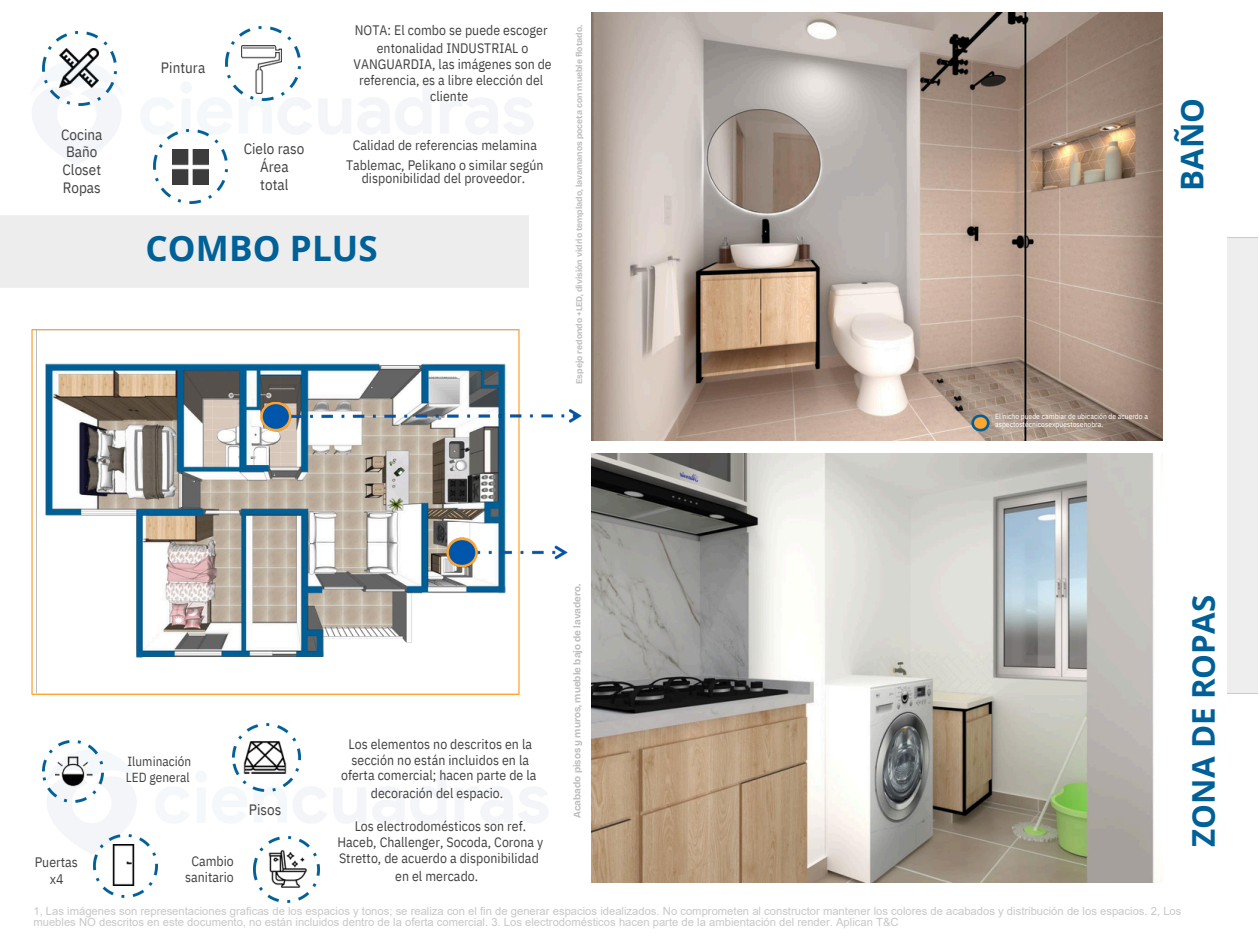
<style>
.page{position:relative;width:1260px;height:945px;background:#fff}
.page>*{position:absolute;margin:0;border:0;box-sizing:border-box;transform-origin:0 0}
.t1{font:700 35px "Open Sans";letter-spacing:.005em;color:#006098}
.t2{font:700 31.25px "Open Sans";letter-spacing:.005em;color:#006098}
.t3{font:15px/17.8px "IBM Plex Sans Cond";letter-spacing:.005em;color:#434343}
.t4{font:13.75px/16px "IBM Plex Sans Cond";letter-spacing:.005em;color:#434343;text-align:center}
.t5{font:13.12px "IBM Plex Sans Cond";letter-spacing:.005em;color:#434343}
.t6{font:11.25px/11.2px "Arial";color:#c8c8c8}
.t7{font:700 10px "Bricolage Grotesque 18 pt";color:#bdbdbd}
.t8{font:700 8.75px "Bricolage Grotesque 18 pt";color:#bdbdbd}
.t9{font:7.5px/8.5px "IBM Plex Sans Cond";letter-spacing:.005em;color:#fff}
</style>
<div class="page">
<img style="left:31px;top:329px;width:489px;height:366px">
<img style="left:47px;top:752px;width:501px;height:102px">
<img style="left:42px;top:31px;width:74px;height:30px">
<img style="left:153px;top:165px;width:74px;height:38px">
<img style="left:226px;top:27px;width:74px;height:34px">
<img style="left:241px;top:46px;width:40px;height:15px">
<img style="left:172px;top:165px;width:36px;height:20px">
<img style="left:60px;top:49px;width:39px;height:12px">
<img style="left:591px;top:12px;width:571px;height:429px">
<img style="left:254px;top:396px;width:328px;height:41px">
<img style="left:441px;top:532px;width:127px;height:41px">
<img style="left:591px;top:454px;width:563px;height:428px">
<img style="left:42px;top:740px;width:62px;height:62px">
<img style="left:55px;top:744px;width:43px;height:49px">
<img style="left:93px;top:834px;width:64px;height:64px">
<img style="left:103px;top:845px;width:41px;height:40px">
<img style="left:232px;top:724px;width:69px;height:68px">
<img style="left:240px;top:732px;width:50px;height:50px">
<img style="left:254px;top:837px;width:65px;height:66px">
<img style="left:966px;top:408px;width:30px;height:29px">
<img style="left:32px;top:61px;width:501px;height:104px">
<h3 class="t3" style="left:61px;top:125px;width:43px">Cocina<br>Baño<br>Closet<br>Ropas</h3>
<h3 class="t3" style="left:161px;top:58px;width:46px">Pintura</h3>
<h3 class="t3" style="left:244px;top:140px;width:62px">Cielo raso</h3>
<h3 class="t3" style="left:260px;top:158px;width:30px">Área total</h3>
<h3 class="t4" style="left:355px;top:21px;width:194px;line-height:17.8px">NOTA: El combo se puede escoger entonalidad INDUSTRIAL o</h3>
<h3 class="t4" style="left:354px;top:55px;width:200px">VANGUARDIA, las imágenes son de referencia, es a libre elección del</h3>
<h3 class="t4" style="left:430px;top:88px;width:40px">cliente</h3>
<h3 class="t4" style="left:346px;top:134px;width:199px;line-height:20.6px">Calidad de referencias melamina<br>Tablemac, Pelikano o similar según</h3>
<h3 class="t4" style="left:362px;top:170px;width:165px">disponibilidad del proveedor.</h3>
<h1 class="t1" style="left:146px;top:224px;width:234px">COMBO PLUS</h1>
<p class="t8" style="left:574px;top:384px;width:360px;rotate:-90deg">Espejo redondo +LED, división vidrio templado, lavamanos poceta con mueble flotado.</p>
<h3 class="t4" style="left:35px;top:854px;width:45px">Puertas</h3>
<h3 class="t4" style="left:50px;top:870px;width:15px">x4</h3>
<h4 class="t5" style="left:127px;top:753px;width:65px">Iluminación</h4>
<h4 class="t5" style="left:126px;top:769px;width:66px">LED general</h4>
<h3 class="t4" style="left:185px;top:853px;width:50px">Cambio sanitario</h3>
<h3 class="t3" style="left:249px;top:800px;width:34px">Pisos</h3>
<h3 class="t4" style="left:341px;top:735px;width:197px">Los elementos no descritos en la sección no están incluidos en la oferta comercial; hacen parte de la</h3>
<h3 class="t4" style="left:371px;top:785px;width:134px">decoración del espacio.</h3>
<h3 class="t4" style="left:337px;top:818px;width:208px">Los electrodomésticos son ref.<br>Haceb, Challenger, Socoda, Corona y<br>Stretto, de acuerdo a disponibilidad</h3>
<h3 class="t4" style="left:395px;top:867px;width:85px">en el mercado.</h3>
<h6 class="t7" style="left:571px;top:818px;width:236px;rotate:-90deg">Acabado pisos y muros, mueble bajo de lavadero.</h6>
<h2 class="t2" style="left:1170px;top:191px;width:95px;rotate:-90deg">BAÑO</h2>
<p class="t9" style="left:995px;top:412px;width:154px">El nicho puede cambiar de ubicación de acuerdo a aspectostécnicosexpuestosenobra.</p>
<h2 class="t2" style="left:1181px;top:847px;width:253px;rotate:-90deg">ZONA DE ROPAS</h2>
<h5 class="t6" style="left:33px;top:906px;width:1150px">1, Las imágenes son representaciones graficas de los espacios y tonos; se realiza con el fin de generar espacios idealizados. No comprometen al constructor mantener los colores de acabados y distribución de los espacios. 2, Los muebles NO descritos en este documento, no están incluidos dentro de la oferta comercial. 3. Los electrodomésticos hacen parte de la ambientación del render. Aplican T&amp;C</h5>
</div>
